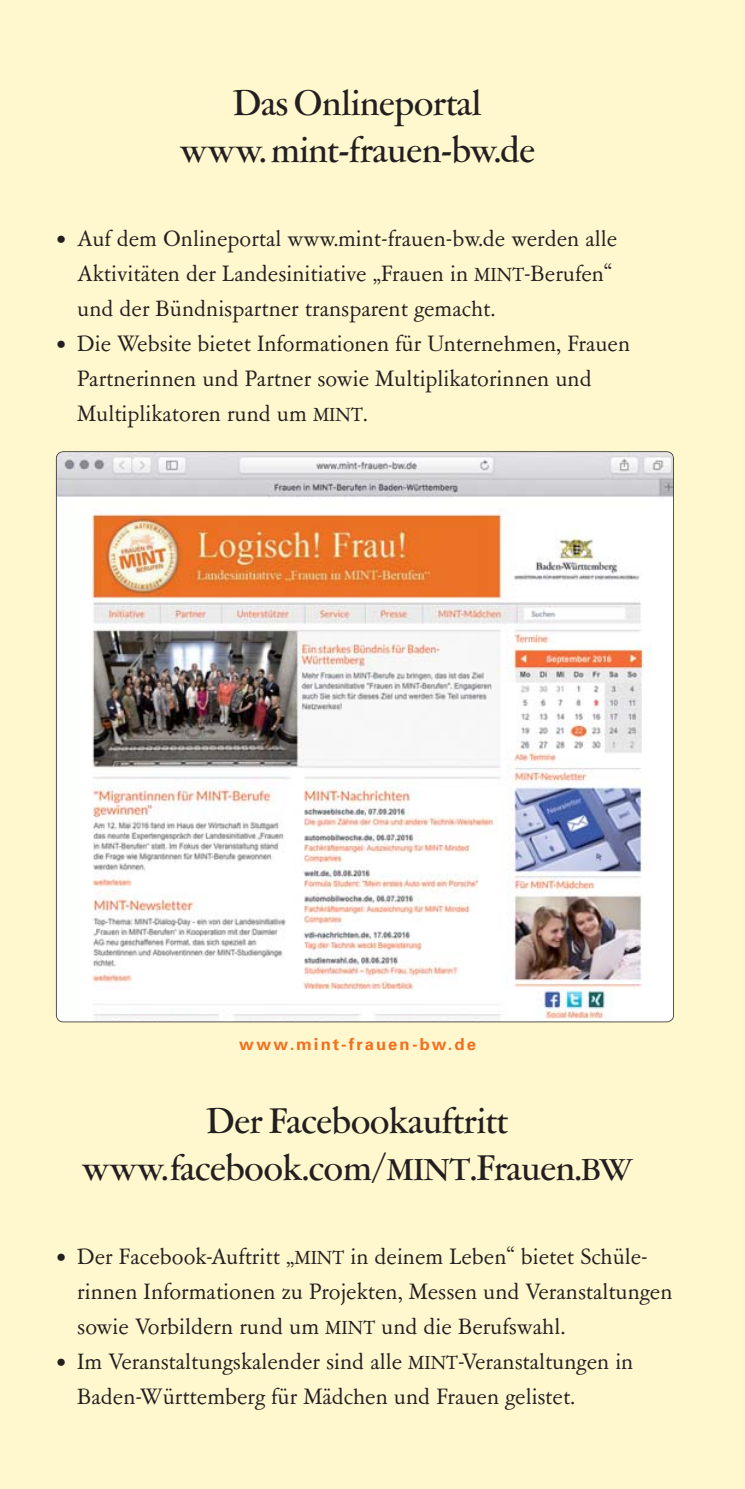
<style>
.page{position:relative;width:745px;height:1489px;background:#fff}
.page>*{position:absolute;margin:0;border:0;box-sizing:border-box;transform-origin:0 0}
.t1{font:500 40px/47.5px "Garamont Amst SH";color:#231f20;text-align:center}
.t2{font:25px/35px "Garamont Amst SB Rom";color:#231f20}
.t3{font:700 16.5px "Univers";letter-spacing:.13em;color:#f36f21}
.s1{font-size:21.25px}
.s2{font-size:34px}
</style>
<div class="page">
<div style="left:0;top:0;width:744px;height:1488px;background:#fff7cd"></div>
<img style="left:56px;top:451px;width:617px;height:571px">
<h1 class="t1" style="left:180px;top:84px;width:356px">Das Onlineportal<br>www. mint-frauen-bw.de</h1>
<p class="t2" style="left:77px;top:223px;width:541px;text-indent:-21px">• Auf dem Onlineportal www.mint-frauen-bw.de werden alle<br>Aktivitäten der Landesinitiative „Frauen in <span class="s1">MINT</span>-Berufen“ und der Bündnispartner transparent gemacht.</p>
<p class="t2" style="left:77px;top:328px;width:554px;text-indent:-21px">• Die Website bietet Informationen für Unternehmen, Frauen<br>Partnerinnen und Partner sowie Multiplikatorinnen und<br>Multiplikatoren rund um <span class="s1">MINT</span>.</p>
<p class="t3" style="left:239px;top:1038px;width:238px">www.mint-frauen-bw.de</p>
<h1 class="t1" style="left:82px;top:1101px;width:552px">Der Facebookauftritt www.facebook.com/<span class="s2">MINT</span>.Frauen.<span class="s2">BW</span></h1>
<p class="t2" style="left:77px;top:1240px;width:596px;text-indent:-21px">• Der Facebook-Auftritt „<span class="s1">MINT</span> in deinem Leben“ bietet Schüle&shy;rinnen Informationen zu Projekten, Messen und Veranstaltungen sowie Vorbildern rund um <span class="s1">MINT</span> und die Berufswahl.</p>
<p class="t2" style="left:77px;top:1345px;width:557px;text-indent:-21px">• Im Veranstaltungskalender sind alle <span class="s1">MINT</span>-Veranstaltungen in<br>Baden-Württemberg für Mädchen und Frauen gelistet.</p>
</div>
